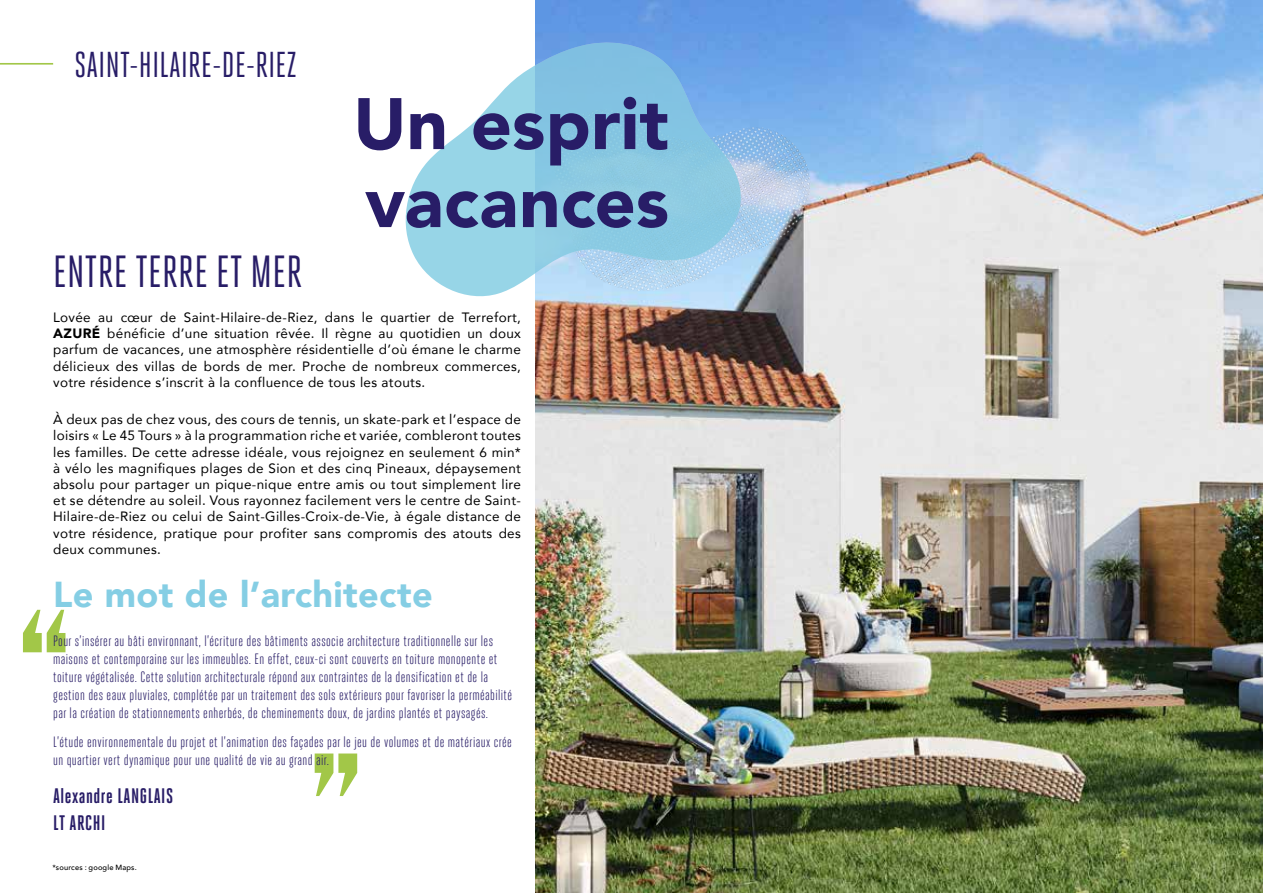
<style>
.page{position:relative;width:1263px;height:893px;background:#fff}
.page>*{position:absolute;margin:0;border:0;box-sizing:border-box;transform-origin:0 0}
.t1{font:900 72px/78px "Avenir";color:#281d67}
.t2{font:45px "Heroic Condensed";letter-spacing:.01em;color:#281d67}
.t3{font:36px "Heroic Condensed";letter-spacing:.01em;color:#281d67}
.t4{font:900 36px "Avenir";letter-spacing:.01em;color:#85cee4}
.t5{font:700 21px/27px "Heroic Condensed";letter-spacing:.025em;color:#281d67}
.t6{font:15px/18px "Heroic Condensed";letter-spacing:.025em;color:#281d67}
.t7{font:13.5px/16.2px "Avenir";letter-spacing:.025em;color:#000;text-align:justify}
.t8{font:500 7.5px "Avenir";letter-spacing:.02em;color:#000}
.s1{font-weight:900}
</style>
<div class="page">
<img style="left:536px;top:0;width:727px;height:893px">
<img style="left:741px;top:109px;width:73px;height:183px">
<svg style="left:405px;top:39px;width:336px;height:264px"></svg>
<hr style="left:0;top:63px;width:53px;height:2px;background:#a2c748">
<svg style="left:315px;top:753px;width:42px;height:43px"></svg>
<svg style="left:23px;top:610px;width:42px;height:42px"></svg>
<h3 class="t3" style="left:74px;top:45px;width:224px">SAINT-HILAIRE-DE-RIEZ</h3>
<h2 class="t2" style="left:53px;top:247px;width:251px">ENTRE TERRE ET MER</h2>
<h1 class="t1" style="left:353px;top:83px;width:317px">Un esprit vacances</h1>
<p class="t7" style="left:53px;top:309px;width:469px">Lovée au cœur de Saint-Hilaire-de-Riez, dans le quartier de Terrefort, <span class="s1">AZURÉ</span> bénéficie d’une situation rêvée. Il règne au quotidien un doux parfum de vacances, une atmosphère résidentielle d’où émane le charme délicieux des villas de bords de mer. Proche de nombreux commerces, votre résidence s’inscrit à la confluence de tous les atouts.</p>
<p class="t7" style="left:53px;top:411px;width:469px">À deux pas de chez vous, des cours de tennis, un skate-park et l’espace de loisirs « Le 45 Tours » à la programmation riche et variée, combleront toutes les familles. De cette adresse idéale, vous rejoignez en seulement 6 min* à vélo les magnifiques plages de Sion et des cinq Pineaux, dépaysement absolu pour partager un pique-nique entre amis ou tout simplement lire et se détendre au soleil. Vous rayonnez facilement vers le centre de Saint-Hilaire-de-Riez ou celui de Saint-Gilles-Croix-de-Vie, à égale distance de votre résidence, pratique pour profiter sans compromis des atouts des deux communes.</p>
<h3 class="t4" style="left:53px;top:564px;width:381px">Le mot de l’architecte</h3>
<p class="t6" style="left:53px;top:632px;width:460px">Pour s’insérer au bâti environnant, l’écriture des bâtiments associe architecture traditionnelle sur les maisons et contemporaine sur les immeubles. En effet, ceux-ci sont couverts en toiture monopente et toiture végétalisée. Cette solution architecturale répond aux contraintes de la densification et de la gestion des eaux pluviales, complétée par un traitement des sols extérieurs pour favoriser la perméabilité par la création de stationnements enherbés, de cheminements doux, de jardins plantés et paysagés.</p>
<p class="t6" style="left:53px;top:733px;width:460px">L’étude environnementale du projet et l’animation des façades par le jeu de volumes et de matériaux crée un quartier vert dynamique pour une qualité de vie au grand air.</p>
<h3 class="t5" style="left:53px;top:782px;width:121px">Alexandre LANGLAIS<br>LT ARCHI</h3>
<p class="t8" style="left:52px;top:861px;width:86px">*sources : google Maps.</p>
</div>
